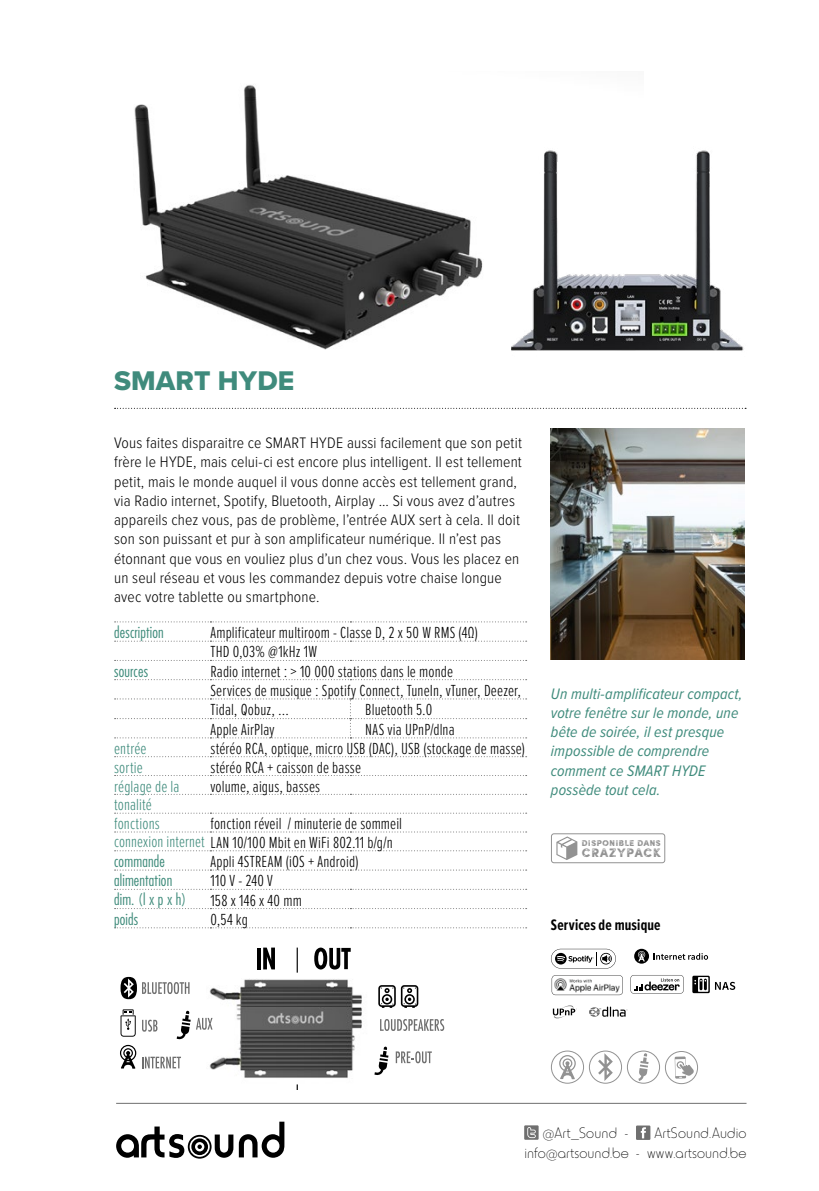
<style>
.page{position:relative;width:819px;height:1191px;background:#fff}
.page>*{position:absolute;margin:0;border:0;box-sizing:border-box;transform-origin:0 0}
.t1{font:28px "Proxima Nova Extrabld";letter-spacing:.005em;color:#3f8b7c}
.t2{font:300 16.62px/19.4px "Proxima Nova Ex Cn";letter-spacing:.01em;color:#000}
.t3{font:300 16.62px/18.9px "Proxima Nova Ex Cn";letter-spacing:.01em;color:#3f8b7c}
.t4{font:300 15.75px/19.2px "Proxima Nova Cond";letter-spacing:.01em;color:#000}
.t5{font:italic 15.75px/19.2px "Proxima Nova Cond";letter-spacing:.005em;color:#3f8b7c}
.t6{font:300 15.75px/19.9px "Horatio EF";letter-spacing:.01em;color:#000;text-align:right}
.t7{font:300 condensed 15.75px "Futura Std";letter-spacing:.01em;color:#3f8b7b}
.t8{font:700 15.75px "Proxima Nova Ex Cn";letter-spacing:.01em;color:#000}
.t9{font:12.25px "Sofia Rough Black Three";letter-spacing:.025em;color:#929292}
.t10{font:8.58px "Sofia Rough Black Three";color:#929292}
.s1{color:#3f8b7c}
</style>
<div class="page">
<svg style="left:115px;top:408px;width:631px;height:1px"></svg>
<img style="left:134px;top:85px;width:349px;height:265px">
<img style="left:511px;top:150px;width:233px;height:201px">
<img style="left:551px;top:429px;width:193px;height:231px">
<img style="left:143px;top:948px;width:287px;height:130px">
<svg style="left:142px;top:1019px;width:15px;height:12px"></svg>
<svg style="left:396px;top:1051px;width:36px;height:12px"></svg>
<svg style="left:380px;top:1019px;width:64px;height:12px"></svg>
<svg style="left:142px;top:1056px;width:39px;height:12px"></svg>
<hr style="left:257px;top:947px;width:3px;height:22px;background:#000">
<svg style="left:263px;top:947px;width:12px;height:22px"></svg>
<svg style="left:314px;top:947px;width:37px;height:22px"></svg>
<svg style="left:378px;top:985px;width:40px;height:22px"></svg>
<svg style="left:120px;top:977px;width:69px;height:22px"></svg>
<svg style="left:120px;top:1009px;width:16px;height:27px"></svg>
<hr style="left:296px;top:947px;width:2px;height:25px;background:#000">
<svg style="left:120px;top:1044px;width:16px;height:24px"></svg>
<svg style="left:177px;top:1010px;width:35px;height:29px"></svg>
<svg style="left:374px;top:1046px;width:14px;height:29px"></svg>
<svg style="left:551px;top:975px;width:72px;height:20px"></svg>
<svg style="left:551px;top:948px;width:65px;height:20px"></svg>
<svg style="left:634px;top:948px;width:15px;height:15px"></svg>
<svg style="left:638px;top:951px;width:7px;height:10px"></svg>
<svg style="left:630px;top:975px;width:53px;height:18px"></svg>
<svg style="left:715px;top:981px;width:20px;height:9px"></svg>
<svg style="left:653px;top:953px;width:55px;height:6px"></svg>
<svg style="left:553px;top:1005px;width:23px;height:13px"></svg>
<svg style="left:589px;top:1006px;width:38px;height:10px"></svg>
<svg style="left:692px;top:975px;width:17px;height:18px"></svg>
<svg style="left:698px;top:977px;width:10px;height:14px"></svg>
<svg style="left:694px;top:978px;width:12px;height:12px"></svg>
<div style="left:665px;top:1051px;width:33px;height:33px;border:1px solid #929292;border-radius:50%"></div>
<svg style="left:674px;top:1056px;width:20px;height:22px"></svg>
<div style="left:589px;top:1050px;width:33px;height:33px;border:1px solid #929292;border-radius:50%"></div>
<svg style="left:598px;top:1053px;width:14px;height:28px"></svg>
<svg style="left:559px;top:1055px;width:16px;height:24px"></svg>
<div style="left:551px;top:1050px;width:33px;height:33px;border:1px solid #929292;border-radius:50%"></div>
<div style="left:627px;top:1050px;width:33px;height:33px;border:1px solid #929292;border-radius:50%"></div>
<svg style="left:638px;top:1053px;width:10px;height:28px"></svg>
<hr style="left:116px;top:1103px;width:630px;height:1px;background:#6f6f6f">
<div style="left:524px;top:1125px;width:14px;height:14px;background:#6f6f6f"></div>
<svg style="left:527px;top:1127px;width:8px;height:11px"></svg>
<div style="left:636px;top:1125px;width:14px;height:15px;background:#6f6f6f"></div>
<svg style="left:640px;top:1127px;width:6px;height:11px"></svg>
<svg style="left:239px;top:1121px;width:45px;height:36px"></svg>
<svg style="left:116px;top:1126px;width:117px;height:32px"></svg>
<svg style="left:115px;top:621px;width:411px;height:1px"></svg>
<svg style="left:115px;top:640px;width:411px;height:1px"></svg>
<svg style="left:115px;top:660px;width:411px;height:1px"></svg>
<svg style="left:115px;top:679px;width:411px;height:1px"></svg>
<svg style="left:115px;top:756px;width:411px;height:1px"></svg>
<svg style="left:115px;top:775px;width:411px;height:1px"></svg>
<svg style="left:115px;top:794px;width:411px;height:1px"></svg>
<svg style="left:115px;top:812px;width:411px;height:1px"></svg>
<svg style="left:115px;top:850px;width:411px;height:1px"></svg>
<svg style="left:115px;top:889px;width:411px;height:1px"></svg>
<svg style="left:115px;top:908px;width:411px;height:1px"></svg>
<svg style="left:115px;top:831px;width:411px;height:1px"></svg>
<svg style="left:115px;top:927px;width:411px;height:1px"></svg>
<svg style="left:115px;top:869px;width:411px;height:1px"></svg>
<svg style="left:115px;top:698px;width:411px;height:40px"></svg>
<div style="left:551px;top:833px;width:114px;height:30px;border:1px solid #929292;border-radius:3px"></div>
<svg style="left:556px;top:836px;width:21px;height:24px"></svg>
<h1 class="t1" style="left:114px;top:360px;width:182px">SMART HYDE</h1>
<p class="t4" style="left:114px;top:432px;width:409px">Vous faites disparaitre ce SMART HYDE aussi facilement que son petit frère le HYDE, mais celui-ci est encore plus intelligent. Il est tellement petit, mais le monde auquel il vous donne accès est tellement grand, via Radio internet, Spotify, Bluetooth, Airplay ... Si vous avez d’autres appareils chez vous, pas de problème, l’entrée AUX sert à cela. Il doit son son puissant et pur à son amplificateur numérique. Il n’est pas étonnant que vous en vouliez plus d’un chez vous. Vous les placez en un seul réseau et vous les commandez depuis votre chaise longue avec votre tablette ou smartphone.</p>
<p class="t7" style="left:114px;top:623px;width:51px">description</p>
<p class="t2" style="left:210px;top:622px;width:269px">Amplificateur multiroom - Classe D, 2 x 50 W RMS (4Ω)<br>THD 0,03% @1kHz 1W</p>
<p class="t7" style="left:114px;top:661px;width:35px">sources</p>
<p class="t2" style="left:210px;top:660px;width:312px">Radio internet : &gt; 10 000 stations dans le monde<br>Services de musique : Spotify Connect, TuneIn, vTuner, Deezer,<br>Tidal, Qobuz, …</p>
<p class="t2" style="left:365px;top:699px;width:68px">Bluetooth 5.0</p>
<p class="t2" style="left:210px;top:719px;width:65px">Apple AirPlay</p>
<p class="t2" style="left:365px;top:719px;width:91px">NAS via UPnP/dlna</p>
<p class="t3" style="left:114px;top:738px;width:34px">entrée</p>
<p class="t2" style="left:210px;top:738px;width:316px">stéréo RCA, optique, micro USB (DAC), USB (stockage de masse)</p>
<p class="t3" style="left:114px;top:757px;width:30px">sortie</p>
<p class="t2" style="left:210px;top:756px;width:152px">stéréo RCA + caisson de basse</p>
<p class="t3" style="left:114px;top:775px;width:67px">réglage de la</p>
<p class="t2" style="left:210px;top:775px;width:111px">volume, aigus, basses</p>
<p class="t3" style="left:114px;top:794px;width:47px">tonalité fonctions</p>
<p class="t2" style="left:114px;top:813px;width:289px;line-height:18.7px;text-indent:96px">fonction réveil / minuterie de sommeil <span class="s1">connexion internet</span> LAN 10/100 Mbit en WiFi 802.11 b/g/n</p>
<p class="t7" style="left:114px;top:851px;width:52px">commande</p>
<p class="t2" style="left:210px;top:851px;width:150px">Appli 4STREAM (iOS + Android)</p>
<p class="t7" style="left:114px;top:871px;width:60px">alimentation</p>
<p class="t2" style="left:210px;top:870px;width:64px">110 V - 240 V</p>
<p class="t7" style="left:114px;top:890px;width:73px">dim. (l x p x h)</p>
<p class="t2" style="left:210px;top:889px;width:93px">158 x 146 x 40 mm</p>
<p class="t7" style="left:114px;top:909px;width:26px">poids</p>
<p class="t2" style="left:210px;top:908px;width:39px">0,54 kg</p>
<p class="t5" style="left:551px;top:683px;width:193px">Un multi-amplificateur compact, votre fenêtre sur le monde, une bête de soirée, il est presque impossible de comprendre comment ce SMART HYDE possède tout cela.</p>
<p class="t10" style="left:581px;top:837px;width:81px">DISPONIBLE DANS</p>
<p class="t9" style="left:581px;top:845px;width:81px">CRAZYPACK</p>
<p class="t8" style="left:551px;top:913px;width:111px">Services de musique</p>
<p class="t6" style="left:524px;top:1123px;width:223px">ArtSound.Audio<br>info@artsound.be - www.artsound.be</p>
<p class="t6" style="left:542px;top:1123px;width:87px">@Art_Sound -</p>
</div>
